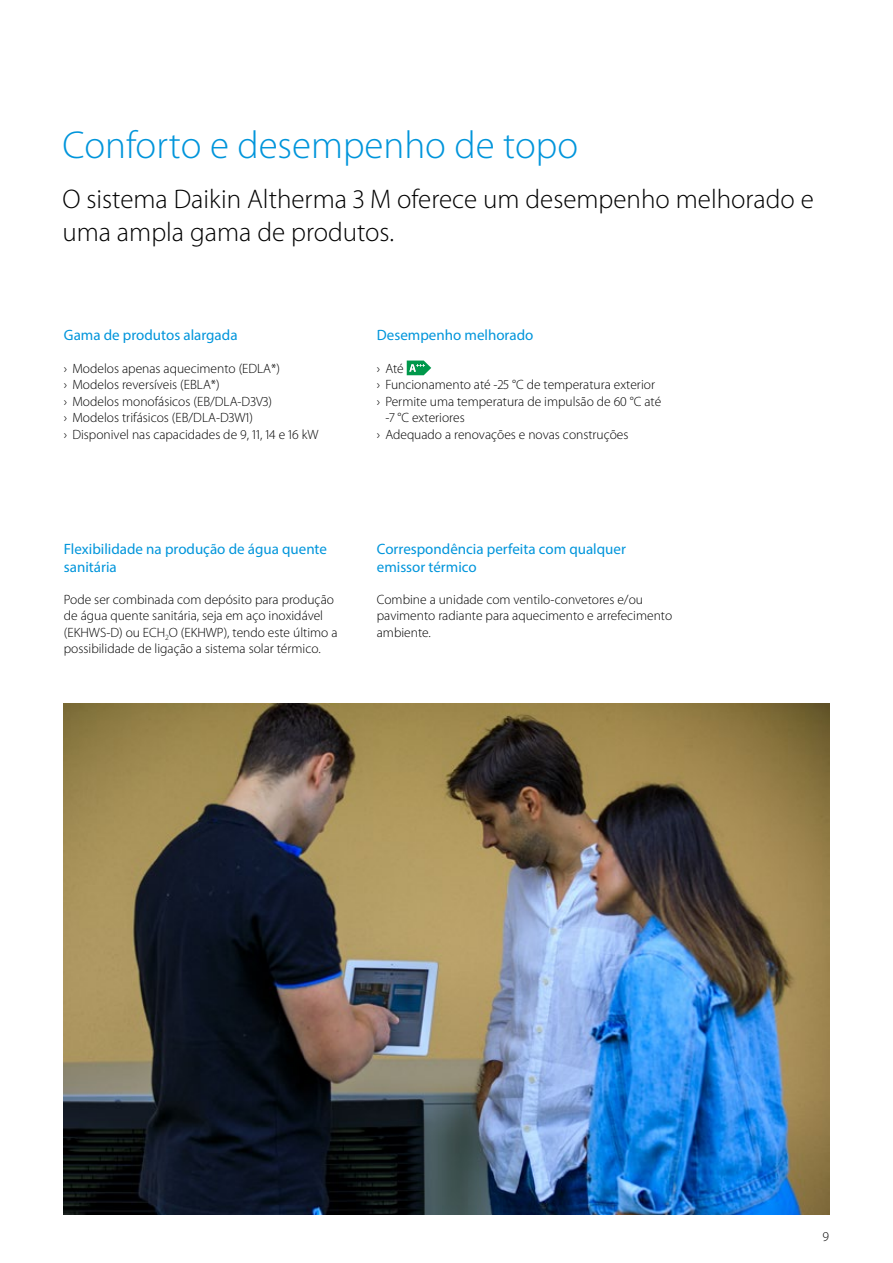
<style>
.page{position:relative;width:893px;height:1263px;background:#fff}
.page>*{position:absolute;margin:0;border:0;box-sizing:border-box;transform-origin:0 0}
.t1{font:300 39px "Myriad Pro";color:#0095db}
.t2{font:300 27px/33px "Myriad Pro";color:#000}
.t3{font:15px/18px "Myriad Pro";color:#0095db}
.t4{font:300 13.5px/16.5px "Myriad Pro";color:#000}
</style>
<div class="page">
<svg style="left:407px;top:361px;width:24px;height:14px"></svg>
<img style="left:64px;top:704px;width:765px;height:511px">
<h1 class="t1" style="left:62px;top:124px;width:517px">Conforto e desempenho de topo</h1>
<h2 class="t2" style="left:62px;top:182px;width:753px">O sistema Daikin Altherma 3 M oferece um desempenho melhorado e uma ampla gama de produtos.</h2>
<p class="t3" style="left:64px;top:325px;width:175px">Gama de produtos alargada</p>
<p class="t4" style="left:64px;top:360px;width:256px">› Modelos apenas aquecimento (EDLA*)<br>› Modelos reversíveis (EBLA*)<br>› Modelos monofásicos (EB/DLA-D3V3)<br>› Modelos trifásicos (EB/DLA-D3W1)<br>› Disponivel nas capacidades de 9, 11, 14 e 16 kW</p>
<p class="t3" style="left:377px;top:325px;width:158px">Desempenho melhorado</p>
<p class="t4" style="left:377px;top:360px;width:50px">› Até A+</p>
<p class="t4" style="left:377px;top:376px;width:280px">› Funcionamento até -25 °C de temperatura exterior</p>
<p class="t4" style="left:377px;top:393px;width:286px">› Permite uma temperatura de impulsão de 60 °C até</p>
<p class="t4" style="left:385px;top:409px;width:81px">-7 °C exteriores</p>
<p class="t4" style="left:377px;top:426px;width:253px">› Adequado a renovações e novas construções</p>
<p class="t3" style="left:64px;top:540px;width:265px">Flexibilidade na produção de água quente sanitária</p>
<p class="t4" style="left:64px;top:591px;width:275px">Pode ser combinada com depósito para produção de água quente sanitária, seja em aço inoxidável (EKHWS-D) ou ECH<sub>2</sub>O (EKHWP), tendo este último a possibilidade de ligação a sistema solar térmico.</p>
<p class="t3" style="left:377px;top:540px;width:251px">Correspondência perfeita com qualquer emissor térmico</p>
<p class="t4" style="left:377px;top:591px;width:297px">Combine a unidade com ventilo-convetores e/ou pavimento radiante para aquecimento e arrefecimento ambiente.</p>
<p class="t4" style="left:823px;top:1228px;width:8px">9</p>
</div>
